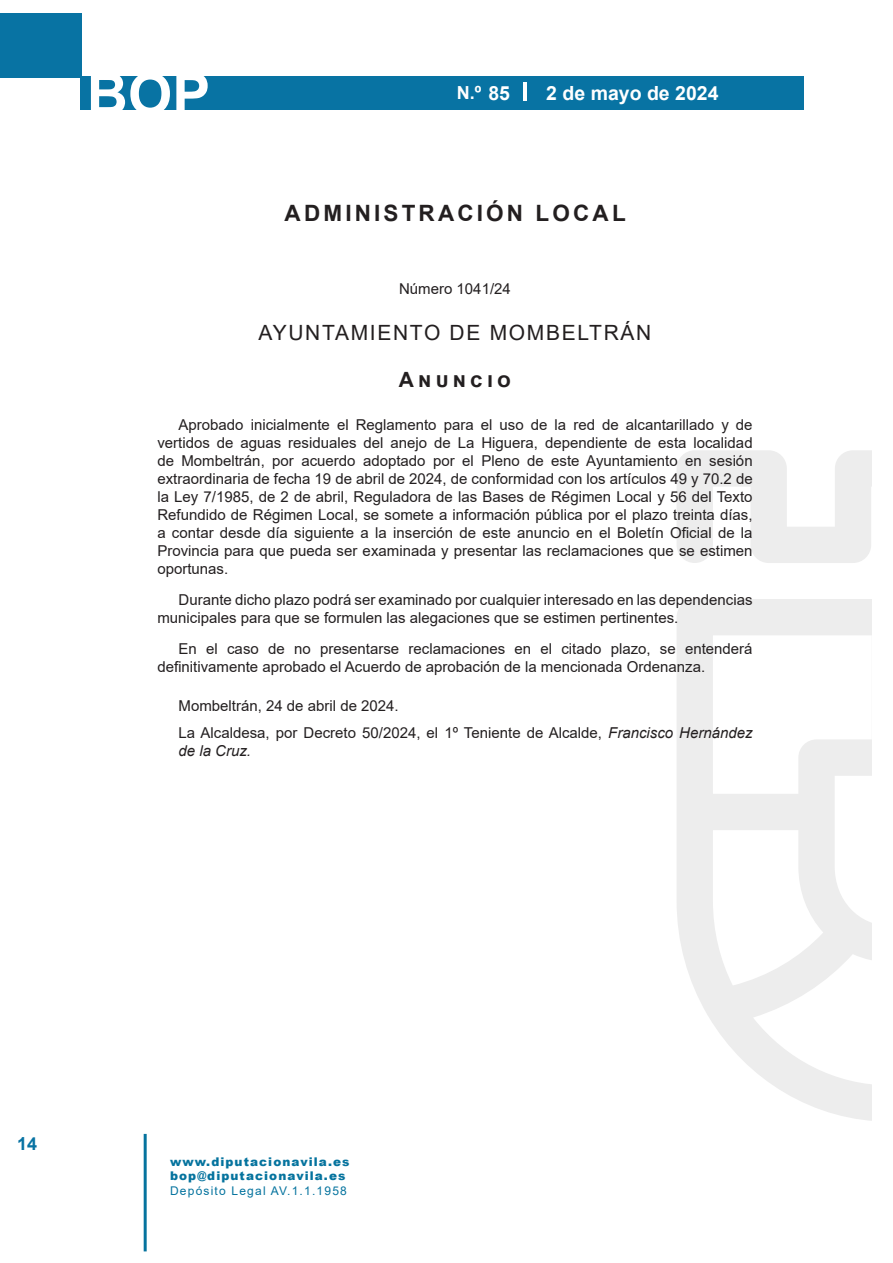
<style>
.page{position:relative;width:893px;height:1263px;background:#fff}
.page>*{position:absolute;margin:0;border:0;box-sizing:border-box;transform-origin:0 0}
.t1{font:700 57px "Arial";color:#fff}
.SECCION{font:700 22.5px "Arial";letter-spacing:.14em;color:#231f20}
.ORGANISMO{font:21px "Arial";letter-spacing:.08em;color:#231f20}
.ANUNCIO_1{font:21px "Arial Bold MT2";color:#231f20}
.t2{font:700 19.5px "Arial";color:#fff}
.t3{font:700 18px "Arial";color:#fff}
.t4{font:700 18px "Arial";color:#0873a3}
.TEXTO{font:15px/18px "Arial";color:#231f20;text-align:justify}
.TEXTO-2{font:15px/18px "Arial MT2";color:#231f20}
.FIRMA{font:15px/18px "Arial";color:#231f20}
.REFERENCIA{font:15px "Arial";color:#231f20}
.t5{font:900 12px/14.4px "Arial";letter-spacing:.09em;color:#05739e}
.t6{font:12px "Arial";letter-spacing:.1em;color:#05739e}
.s1{font-size:19.5px}
.s2{font-family:"Arial MT2"}
.s3{font-family:"Arial"}
.s4{font-style:italic}
</style>
<div class="page">
<div style="left:0;top:13px;width:81px;height:64px;background:#0873a3"></div>
<div style="left:80px;top:77px;width:724px;height:33px;background:#0873a3"></div>
<hr style="left:144px;top:1134px;width:3px;height:117px;background:#05739e">
<hr style="left:524px;top:83px;width:3px;height:18px;background:#fff">
<svg style="left:677px;top:450px;width:195px;height:671px"></svg>
<h1 class="t1" style="left:87px;top:54px;width:125px">BOP</h1>
<p class="t3" style="left:457px;top:80px;width:55px">N.º <span class="s1">85</span></p>
<h3 class="t2" style="left:546px;top:80px;width:174px">2 de mayo de 2024</h3>
<p class="SECCION" style="left:285px;top:197px;width:343px">ADMINISTRACIÓN LOCAL</p>
<p class="REFERENCIA" style="left:399px;top:278px;width:113px">Número 1041/24</p>
<p class="ORGANISMO" style="left:259px;top:318px;width:394px">AYUNTAMIENTO DE MOMBELTRÁN</p>
<p class="ANUNCIO_1" style="left:399px;top:364px;width:114px">Anuncio</p>
<p class="TEXTO" style="left:157px;top:416px;width:597px;text-indent:21px">Aprobado inicialmente el Reglamento para el uso de la red de alcantarillado y de vertidos de aguas residuales del anejo de La Higuera, dependiente de esta localidad de Mombeltrán, por acuerdo adoptado por el Pleno de este Ayuntamiento en sesión extraordinaria de fecha 19 de abril de 2024, de conformidad con los artículos 49 y 70.2 de la Ley 7/1985, de 2 de abril, Reguladora de las Bases de Régimen Local y 56 del Texto Refundido de Régimen Local, se somete a información pública por el plazo treinta días, <span class="s2">a contar desde día siguiente a la inserción de este anuncio en el Boletín Oficial de la </span>Provincia para que pueda ser examinada y presentar las reclamaciones que se estimen oportunas.</p>
<p class="TEXTO" style="left:157px;top:591px;width:597px;text-indent:21px">Durante dicho plazo podrá ser examinado por cualquier interesado en las dependencias municipales para que se formulen las alegaciones que se estimen pertinentes.</p>
<p class="TEXTO-2" style="left:157px;top:639px;width:597px;text-indent:21px"><span class="s3">En el caso de no presentarse reclamaciones en el citado plazo, se entenderá </span>definitivamente aprobado el Acuerdo de aprobación de la mencionada Ordenanza.</p>
<p class="FIRMA" style="left:179px;top:697px;width:222px">Mombeltrán, 24 de abril de 2024.</p>
<p class="FIRMA" style="left:179px;top:723px;width:576px">La Alcaldesa, por Decreto 50/2024, el 1º Teniente de Alcalde, <span class="s4">Francisco Hernández de la Cruz.</span></p>
<p class="t4" style="left:17px;top:1131px;width:22px">14</p>
<p class="t5" style="left:170px;top:1154px;width:181px">www.diputacionavila.es bop@diputacionavila.es</p>
<p class="t6" style="left:170px;top:1182px;width:178px">Depósito Legal AV.1.1.1958</p>
</div>
